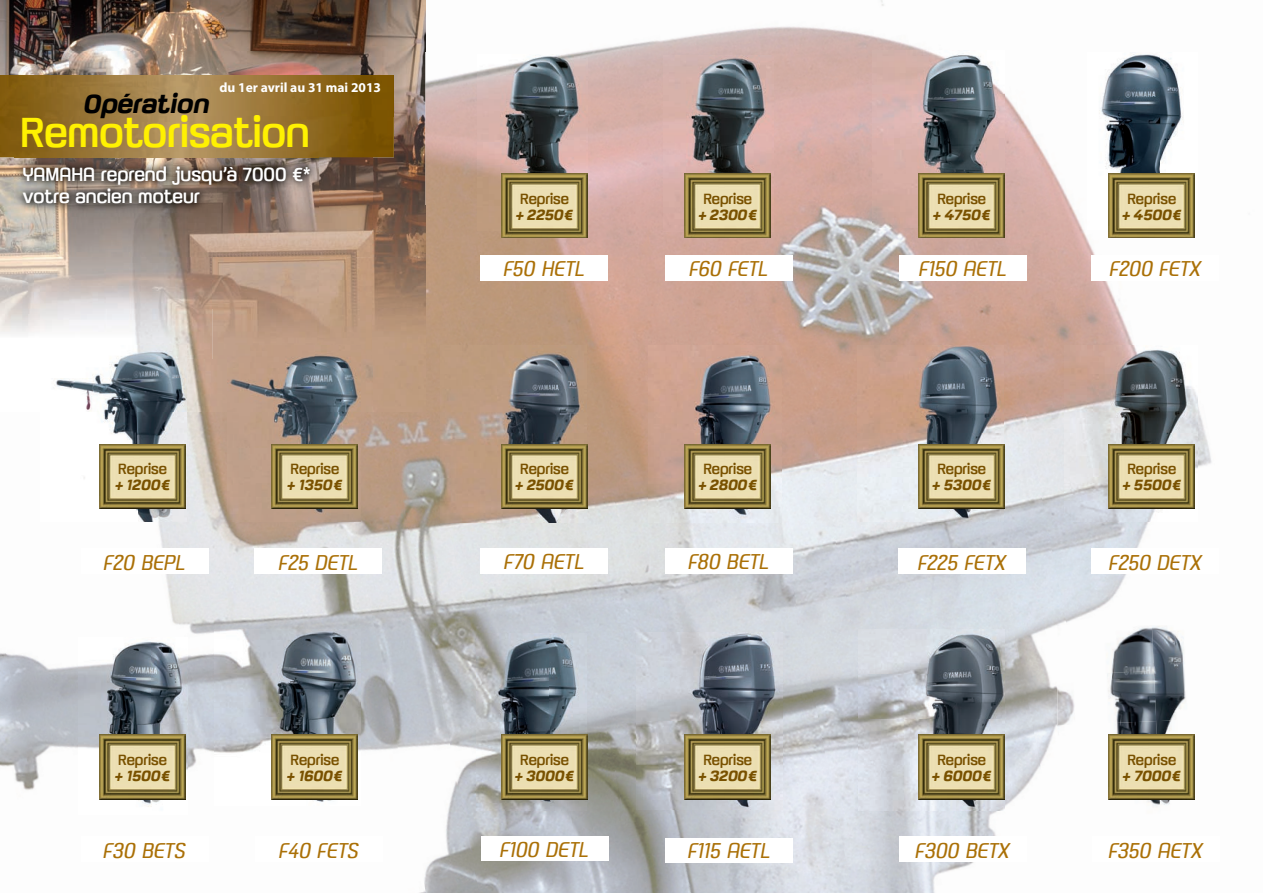
<style>
.page{position:relative;width:1263px;height:893px;background:#fff}
.page>*{position:absolute;margin:0;border:0;box-sizing:border-box;transform-origin:0 0}
.t1{font:41.7px "GFT Yamaha Motor Regular OTF";color:#fff101}
.t2{font:italic 700 25.95px "GFT Yamaha Motor";color:#000}
.t3{font:italic 300 21.3px "GFT Yamaha Motor";color:#aa7007}
.t4{font:18.9px/22.8px "GFT Yamaha Motor Regular OTF";color:#fff}
.t5{font:14.7px "GFT Yamaha Motor Regular OTF";color:#795100}
.t6{font:italic 700 14.7px "GFT Yamaha Motor";color:#795100}
.t7{font:700 13.5px "Myriad Pro";color:#fff}
</style>
<div class="page">
<img style="left:425px;top:0;width:305px;height:68px">
<img style="left:425px;top:68px;width:53px;height:272px">
<img style="left:730px;top:0;width:204px;height:345px">
<img style="left:890px;top:0;width:44px;height:51px">
<img style="left:431px;top:94px;width:78px;height:246px">
<img style="left:562px;top:53px;width:184px;height:292px">
<img style="left:688px;top:43px;width:54px;height:12px">
<img style="left:1005px;top:95px;width:10px;height:132px">
<img style="left:509px;top:231px;width:183px;height:662px">
<img style="left:1015px;top:108px;width:119px;height:237px">
<img style="left:722px;top:214px;width:183px;height:679px">
<img style="left:186px;top:411px;width:60px;height:218px">
<img style="left:425px;top:340px;width:108px;height:553px">
<img style="left:934px;top:227px;width:185px;height:398px">
<img style="left:1194px;top:229px;width:18px;height:239px">
<img style="left:224px;top:411px;width:3px;height:17px">
<img style="left:360px;top:411px;width:119px;height:482px">
<img style="left:156px;top:482px;width:59px;height:192px">
<img style="left:593px;top:378px;width:56px;height:63px">
<img style="left:246px;top:522px;width:131px;height:120px">
<img style="left:603px;top:431px;width:69px;height:202px">
<img style="left:808px;top:390px;width:77px;height:266px">
<img style="left:0;top:648px;width:53px;height:151px">
<img style="left:459px;top:522px;width:133px;height:134px">
<img style="left:672px;top:522px;width:136px;height:142px">
<img style="left:885px;top:522px;width:128px;height:107px">
<img style="left:188px;top:674px;width:27px;height:93px">
<img style="left:361px;top:642px;width:65px;height:251px">
<img style="left:1098px;top:522px;width:51px;height:103px">
<img style="left:586px;top:653px;width:53px;height:240px">
<img style="left:360px;top:806px;width:13px;height:87px">
<img style="left:782px;top:664px;width:70px;height:229px">
<img style="left:990px;top:625px;width:67px;height:184px">
<img style="left:515px;top:810px;width:71px;height:83px">
<img style="left:675px;top:805px;width:124px;height:88px">
<img style="left:888px;top:811px;width:109px;height:82px">
<img style="left:989px;top:889px;width:8px;height:4px">
<img style="left:0;top:0;width:425px;height:51px">
<img style="left:0;top:51px;width:319px;height:25px">
<img style="left:319px;top:51px;width:106px;height:52px">
<img style="left:372px;top:103px;width:53px;height:308px">
<img style="left:0;top:157px;width:53px;height:100px">
<img style="left:318px;top:157px;width:54px;height:49px">
<img style="left:53px;top:213px;width:213px;height:44px">
<img style="left:266px;top:206px;width:106px;height:51px">
<img style="left:0;top:257px;width:372px;height:103px">
<img style="left:186px;top:360px;width:41px;height:51px">
<img style="left:40px;top:345px;width:146px;height:177px">
<img style="left:215px;top:629px;width:146px;height:177px">
<img style="left:440px;top:345px;width:146px;height:177px">
<img style="left:636px;top:633px;width:146px;height:176px">
<img style="left:227px;top:345px;width:133px;height:177px">
<img style="left:649px;top:345px;width:132px;height:177px">
<img style="left:872px;top:51px;width:133px;height:176px">
<img style="left:79px;top:637px;width:109px;height:170px">
<img style="left:664px;top:55px;width:109px;height:177px">
<img style="left:478px;top:54px;width:109px;height:177px">
<img style="left:477px;top:634px;width:109px;height:176px">
<img style="left:1088px;top:54px;width:107px;height:175px">
<img style="left:858px;top:345px;width:146px;height:177px">
<img style="left:858px;top:629px;width:146px;height:182px">
<img style="left:1064px;top:345px;width:133px;height:177px">
<img style="left:1057px;top:625px;width:95px;height:46px">
<img style="left:1152px;top:626px;width:34px;height:93px">
<img style="left:1057px;top:671px;width:99px;height:50px">
<img style="left:1057px;top:721px;width:99px;height:14px">
<img style="left:1156px;top:719px;width:39px;height:86px">
<img style="left:1108px;top:799px;width:52px;height:8px">
<div style="left:81px;top:549px;width:127px;height:25px;background:#fff"></div>
<div style="left:255px;top:837px;width:128px;height:25px;background:#fff"></div>
<div style="left:480px;top:548px;width:128px;height:25px;background:#fff"></div>
<div style="left:665px;top:838px;width:128px;height:24px;background:#fff"></div>
<div style="left:255px;top:549px;width:127px;height:25px;background:#fff"></div>
<div style="left:480px;top:255px;width:128px;height:26px;background:#fff"></div>
<div style="left:665px;top:548px;width:128px;height:25px;background:#fff"></div>
<div style="left:899px;top:255px;width:128px;height:26px;background:#fff"></div>
<div style="left:665px;top:255px;width:128px;height:26px;background:#fff"></div>
<div style="left:481px;top:837px;width:127px;height:24px;background:#fff"></div>
<div style="left:1091px;top:255px;width:128px;height:26px;background:#fff"></div>
<div style="left:898px;top:549px;width:128px;height:25px;background:#fff"></div>
<div style="left:899px;top:837px;width:127px;height:25px;background:#fff"></div>
<div style="left:1091px;top:549px;width:128px;height:25px;background:#fff"></div>
<img style="left:501px;top:174px;width:86px;height:64px">
<img style="left:99px;top:444px;width:86px;height:64px">
<img style="left:99px;top:735px;width:86px;height:64px">
<img style="left:501px;top:444px;width:86px;height:64px">
<img style="left:501px;top:735px;width:86px;height:64px">
<img style="left:918px;top:444px;width:86px;height:64px">
<img style="left:918px;top:174px;width:86px;height:64px">
<img style="left:918px;top:735px;width:86px;height:64px">
<img style="left:272px;top:444px;width:86px;height:64px">
<img style="left:272px;top:735px;width:86px;height:64px">
<img style="left:685px;top:444px;width:85px;height:64px">
<img style="left:685px;top:174px;width:85px;height:64px">
<img style="left:685px;top:735px;width:85px;height:64px">
<img style="left:1108px;top:444px;width:86px;height:64px">
<img style="left:1108px;top:174px;width:86px;height:64px">
<img style="left:1108px;top:735px;width:86px;height:64px">
<img style="left:0;top:76px;width:394px;height:81px">
<img style="left:14px;top:158px;width:304px;height:55px">
<img style="left:14px;top:157px;width:304px;height:1px">
<p class="t7" style="left:220px;top:79px;width:163px">du 1er avril au 31 mai 2013</p>
<p class="t2" style="left:85px;top:88px;width:126px">Opération</p>
<h1 class="t1" style="left:20px;top:107px;width:291px">Remotorisation</h1>
<p class="t4" style="left:23px;top:163px;width:289px">YAMAHA reprend jusqu’à 7000 €* votre ancien moteur</p>
<p class="t5" style="left:520px;top:189px;width:50px">Reprise</p>
<p class="t6" style="left:516px;top:206px;width:59px">+ 2250 €</p>
<p class="t5" style="left:703px;top:189px;width:50px">Reprise</p>
<p class="t6" style="left:698px;top:206px;width:60px">+ 2300 €</p>
<p class="t5" style="left:937px;top:189px;width:50px">Reprise</p>
<p class="t6" style="left:933px;top:206px;width:59px">+ 4750 €</p>
<p class="t5" style="left:1127px;top:189px;width:50px">Reprise</p>
<p class="t6" style="left:1122px;top:206px;width:61px">+ 4500 €</p>
<p class="t3" style="left:504px;top:256px;width:83px">F50 HETL</p>
<p class="t3" style="left:689px;top:256px;width:80px">F60 FETL</p>
<p class="t3" style="left:919px;top:256px;width:89px">F150 AETL</p>
<p class="t3" style="left:1110px;top:256px;width:93px">F200 FETX</p>
<p class="t5" style="left:118px;top:460px;width:50px">Reprise</p>
<p class="t6" style="left:115px;top:476px;width:57px">+ 1200 €</p>
<p class="t5" style="left:290px;top:460px;width:50px">Reprise</p>
<p class="t6" style="left:287px;top:476px;width:57px">+ 1350 €</p>
<p class="t5" style="left:520px;top:460px;width:50px">Reprise</p>
<p class="t6" style="left:515px;top:476px;width:60px">+ 2500 €</p>
<p class="t5" style="left:703px;top:460px;width:50px">Reprise</p>
<p class="t6" style="left:698px;top:476px;width:60px">+ 2800 €</p>
<p class="t5" style="left:937px;top:460px;width:50px">Reprise</p>
<p class="t6" style="left:932px;top:476px;width:61px">+ 5300 €</p>
<p class="t5" style="left:1127px;top:460px;width:50px">Reprise</p>
<p class="t6" style="left:1122px;top:476px;width:60px">+ 5500 €</p>
<p class="t3" style="left:104px;top:549px;width:83px">F20 BEPL</p>
<p class="t3" style="left:279px;top:549px;width:81px">F25 DETL</p>
<p class="t3" style="left:504px;top:548px;width:82px">F70 AETL</p>
<p class="t3" style="left:688px;top:548px;width:82px">F80 BETL</p>
<p class="t3" style="left:918px;top:549px;width:90px">F225 FETX</p>
<p class="t3" style="left:1109px;top:549px;width:94px">F250 DETX</p>
<p class="t5" style="left:118px;top:751px;width:50px">Reprise</p>
<p class="t6" style="left:115px;top:767px;width:57px">+ 1500 €</p>
<p class="t5" style="left:290px;top:751px;width:50px">Reprise</p>
<p class="t6" style="left:287px;top:767px;width:57px">+ 1600 €</p>
<p class="t5" style="left:520px;top:751px;width:50px">Reprise</p>
<p class="t6" style="left:515px;top:767px;width:61px">+ 3000 €</p>
<p class="t5" style="left:703px;top:751px;width:50px">Reprise</p>
<p class="t6" style="left:698px;top:767px;width:60px">+ 3200 €</p>
<p class="t5" style="left:937px;top:751px;width:50px">Reprise</p>
<p class="t6" style="left:932px;top:767px;width:61px">+ 6000 €</p>
<p class="t5" style="left:1127px;top:751px;width:50px">Reprise</p>
<p class="t6" style="left:1122px;top:767px;width:60px">+ 7000 €</p>
<p class="t3" style="left:104px;top:837px;width:84px">F30 BETS</p>
<p class="t3" style="left:279px;top:837px;width:81px">F40 FETS</p>
<p class="t3" style="left:500px;top:837px;width:90px">F100 DETL</p>
<p class="t3" style="left:688px;top:838px;width:84px">F115 AETL</p>
<p class="t3" style="left:915px;top:837px;width:96px">F300 BETX</p>
<p class="t3" style="left:1109px;top:837px;width:95px">F350 AETX</p>
</div>
